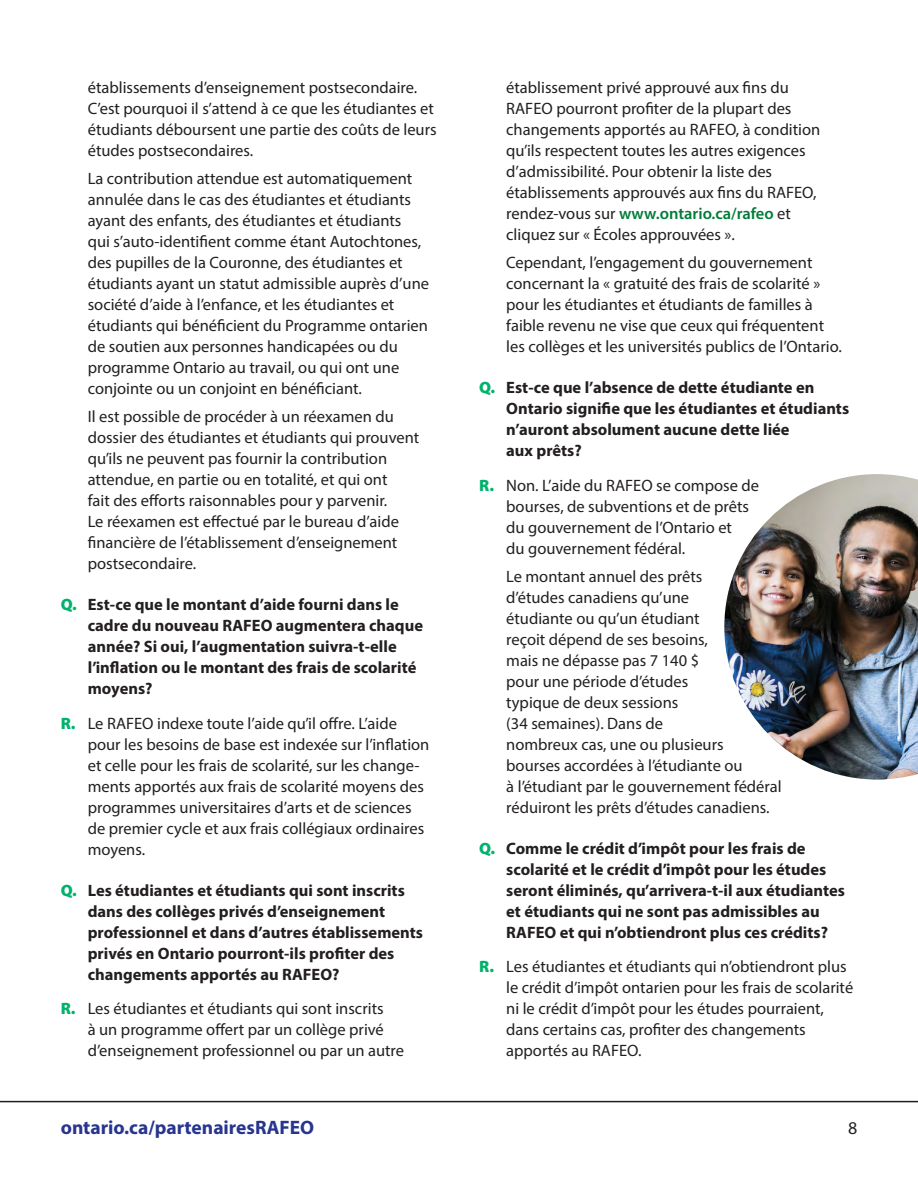
<style>
.page{position:relative;width:918px;height:1188px;background:#fff}
.page>*{position:absolute;margin:0;border:0;box-sizing:border-box;transform-origin:0 0}
.t1{font:700 19.5px "Myriad Pro";color:#27358f}
.t2{font:18px "Myriad Pro";color:#231f20}
.Answer{font:16.5px/21px "Myriad Pro";color:#231f20}
.t3{font:700 16.5px/21px "Myriad Pro";color:#231f20}
.s1{font-weight:900;color:#00b26b}
.s2{font-weight:600;color:#007c38}
</style>
<div class="page">
<img style="left:724px;top:474px;width:194px;height:306px">
<hr style="left:0;top:1101px;width:918px;height:1px;background:#231f20">
<p class="Answer" style="left:88px;top:77px;width:350px">établissements d’enseignement postsecondaire.<br>C’est pourquoi il s’attend à ce que les étudiantes et étudiants déboursent une partie des coûts de leurs études postsecondaires.</p>
<p class="Answer" style="left:88px;top:168px;width:343px">La contribution attendue est automatiquement annulée dans le cas des étudiantes et étudiants ayant des enfants, des étudiantes et étudiants<br>qui s’auto-identifient comme étant Autochtones, des pupilles de la Couronne, des étudiantes et étudiants ayant un statut admissible auprès d’une société d’aide à l’enfance, et les étudiantes et étudiants qui bénéficient du Programme ontarien de soutien aux personnes handicapées ou du programme Ontario au travail, ou qui ont une conjointe ou un conjoint en bénéficiant.</p>
<p class="Answer" style="left:88px;top:406px;width:333px">Il est possible de procéder à un réexamen du dossier des étudiantes et étudiants qui prouvent qu’ils ne peuvent pas fournir la contribution attendue, en partie ou en totalité, et qui ont<br>fait des efforts raisonnables pour y parvenir.<br>Le réexamen est effectué par le bureau d’aide financière de l’établissement d’enseignement postsecondaire.</p>
<h2 class="t3" style="left:88px;top:594px;width:337px;text-indent:-27px"><span class="s1">Q.</span> Est-ce que le montant d’aide fourni dans le cadre du nouveau RAFEO augmentera chaque année? Si oui, l’augmentation suivra-t-elle l’inflation ou le montant des frais de scolarité moyens?</h2>
<p class="Answer" style="left:88px;top:712px;width:343px;text-indent:-27px"><span class="s1">R.</span> Le RAFEO indexe toute l’aide qu’il offre. L’aide pour les besoins de base est indexée sur l’inflation et celle pour les frais de scolarité, sur les change&shy;ments apportés aux frais de scolarité moyens des programmes universitaires d’arts et de sciences de premier cycle et aux frais collégiaux ordinaires moyens.</p>
<h2 class="t3" style="left:88px;top:879px;width:337px;text-indent:-27px"><span class="s1">Q.</span> Les étudiantes et étudiants qui sont inscrits dans des collèges privés d’enseignement professionnel et dans d’autres établissements privés en Ontario pourront-ils profiter des changements apportés au RAFEO?</h2>
<p class="Answer" style="left:88px;top:998px;width:318px;text-indent:-27px"><span class="s1">R.</span> Les étudiantes et étudiants qui sont inscrits<br>à un programme offert par un collège privé d’enseignement professionnel ou par un autre</p>
<p class="Answer" style="left:506px;top:77px;width:316px">établissement privé approuvé aux fins du RAFEO pourront profiter de la plupart des changements apportés au RAFEO, à condition qu’ils respectent toutes les autres exigences d’admissibilité. Pour obtenir la liste des établissements approuvés aux fins du RAFEO, rendez-vous sur <span class="s2">www.ontario.ca/rafeo</span> et cliquez sur « Écoles approuvées ».</p>
<p class="Answer" style="left:506px;top:252px;width:337px">Cependant, l’engagement du gouvernement concernant la « gratuité des frais de scolarité » pour les étudiantes et étudiants de familles à faible revenu ne vise que ceux qui fréquentent les collèges et les universités publics de l’Ontario.</p>
<h2 class="t3" style="left:506px;top:377px;width:344px;text-indent:-27px"><span class="s1">Q.</span> Est-ce que l’absence de dette étudiante en Ontario signifie que les étudiantes et étudiants n’auront absolument aucune dette liée<br>aux prêts?</h2>
<p class="Answer" style="left:506px;top:475px;width:254px;text-indent:-27px"><span class="s1">R.</span> Non. L’aide du RAFEO se compose de bourses, de subventions et de prêts du gouvernement de l’Ontario et<br>du gouvernement fédéral.</p>
<p class="Answer" style="left:506px;top:565px;width:277px">Le montant annuel des prêts<br>d’études canadiens qu’une<br>étudiante ou qu’un étudiant<br>reçoit dépend de ses besoins,<br>mais ne dépasse pas 7 140 $<br>pour une période d’études<br>typique de deux sessions<br>(34 semaines). Dans de<br>nombreux cas, une ou plusieurs bourses accordées à l’étudiante ou<br>à l’étudiant par le gouvernement fédéral réduiront les prêts d’études canadiens.</p>
<h2 class="t3" style="left:506px;top:837px;width:340px;text-indent:-27px"><span class="s1">Q.</span> Comme le crédit d’impôt pour les frais de scolarité et le crédit d’impôt pour les études seront éliminés, qu’arrivera-t-il aux étudiantes et étudiants qui ne sont pas admissibles au RAFEO et qui n’obtiendront plus ces crédits?</h2>
<p class="Answer" style="left:506px;top:956px;width:349px;text-indent:-27px"><span class="s1">R.</span> Les étudiantes et étudiants qui n’obtiendront plus le crédit d’impôt ontarien pour les frais de scolarité ni le crédit d’impôt pour les études pourraient, dans certains cas, profiter des changements apportés au RAFEO.</p>
<p class="t1" style="left:61px;top:1115px;width:255px">ontario.ca/partenairesRAFEO</p>
<p class="t2" style="left:848px;top:1117px;width:11px">8</p>
</div>
